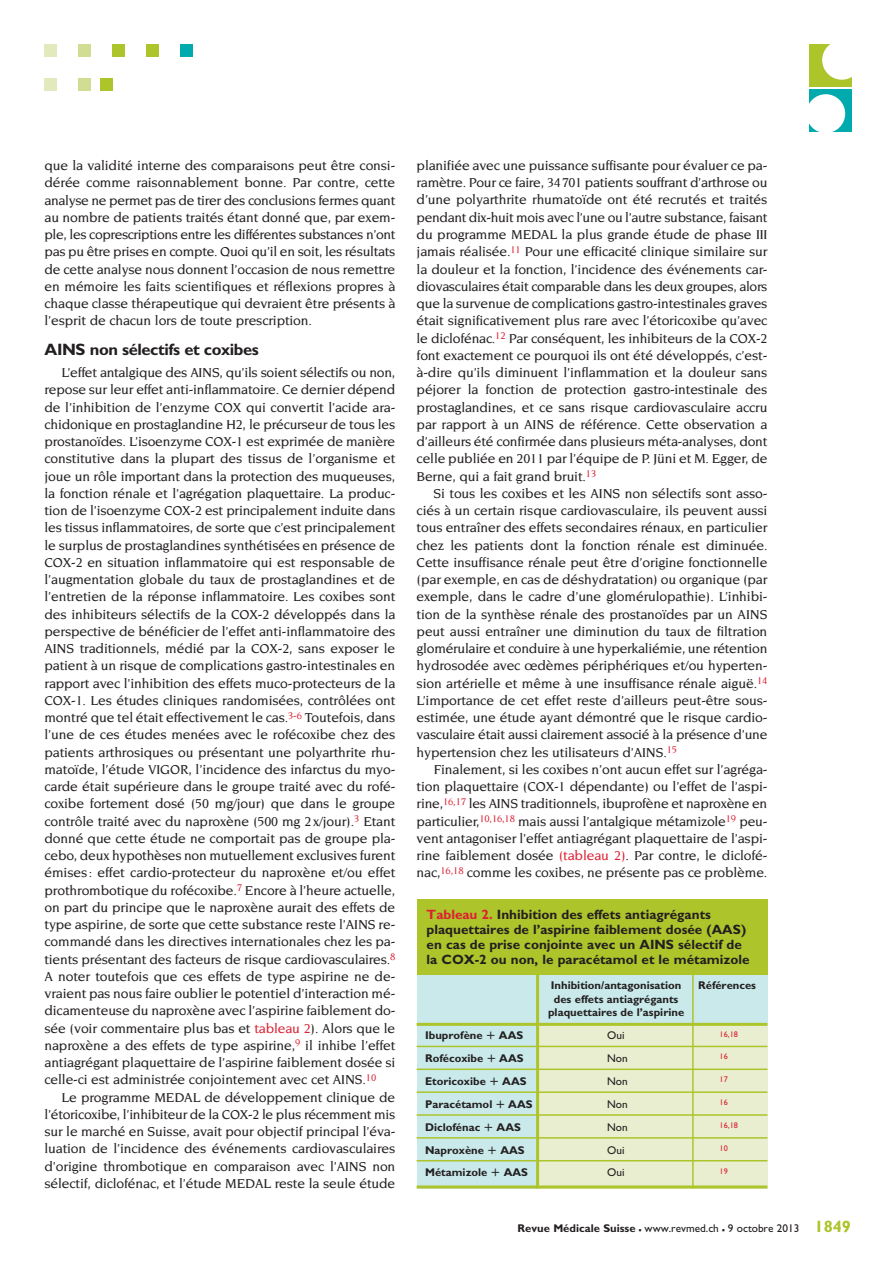
<style>
.page{position:relative;width:893px;height:1263px;background:#fff}
.page>*{position:absolute;margin:0;border:0;box-sizing:border-box;transform-origin:0 0}
.t1{font:700 16.5px "Gill Sans";letter-spacing:-.025em;color:#231f20}
.t2{font:500 13.95px/17.2px "Novarese";letter-spacing:-.01em;color:#231f20;text-align:justify}
.t3{font:700 13.5px/15px "Gill Sans";color:#231f20}
.t4{font:700 11.25px/13.5px "Gill Sans";color:#231f20;text-align:center}
.t5{font:11.25px "Gill Sans";color:#231f20}
.t6{font:8.25px "Gill Sans";color:#db2032}
.s1{color:#db2032}
.s2{font-family:"European Pi Two";font-weight:400}
.s3{font-weight:700}
.s4{font-weight:700;font-size:16.5px}
.s5{font-weight:700;font-size:16.5px;color:#adc42b}
</style>
<div class="page">
<div style="left:181px;top:45px;width:12px;height:12px;background:#00aaad"></div>
<div style="left:147px;top:45px;width:12px;height:12px;background:#adc42b"></div>
<div style="left:113px;top:45px;width:12px;height:12px;background:#adc42b"></div>
<div style="left:79px;top:45px;width:12px;height:12px;background:#d2dd94"></div>
<div style="left:45px;top:45px;width:12px;height:12px;background:#e2e9bc"></div>
<div style="left:101px;top:79px;width:12px;height:12px;background:#adc42b"></div>
<div style="left:79px;top:79px;width:12px;height:12px;background:#d2dd94"></div>
<div style="left:45px;top:79px;width:12px;height:12px;background:#e2e9bc"></div>
<div style="left:809px;top:45px;width:43px;height:42px;background:#adc42b"></div>
<div style="left:822px;top:40px;width:39px;height:40px;background:#fff;border-radius:50%"></div>
<div style="left:809px;top:90px;width:43px;height:42px;background:#00aaad"></div>
<div style="left:806px;top:94px;width:39px;height:39px;background:#fff;border-radius:50%"></div>
<div style="left:537px;top:1025px;width:230px;height:163px;background:#e9eed0"></div>
<div style="left:417px;top:968px;width:350px;height:56px;background:#c9e9ea"></div>
<hr style="left:692px;top:974px;width:2px;height:214px;background:#adc42b">
<div style="left:417px;top:899px;width:350px;height:76px;background:#adc42b"></div>
<div style="left:417px;top:1024px;width:120px;height:164px;background:#c9e9ea"></div>
<hr style="left:417px;top:1023px;width:350px;height:3px;background:#adc42b">
<hr style="left:417px;top:1046px;width:350px;height:1px;background:#adc42b">
<hr style="left:417px;top:1068px;width:350px;height:2px;background:#adc42b">
<hr style="left:417px;top:1091px;width:350px;height:2px;background:#adc42b">
<hr style="left:417px;top:1114px;width:350px;height:2px;background:#adc42b">
<hr style="left:417px;top:1137px;width:350px;height:1px;background:#adc42b">
<hr style="left:417px;top:1160px;width:350px;height:1px;background:#adc42b">
<hr style="left:536px;top:974px;width:3px;height:214px;background:#adc42b">
<hr style="left:417px;top:1185px;width:350px;height:3px;background:#adc42b">
<p class="t2" style="left:45px;top:157px;width:352px">que la validité interne des comparaisons peut être consi&shy;dérée comme raisonnablement bonne. Par contre, cette analyse ne permet pas de tirer des conclusions fermes quant au nombre de patients traités étant donné que, par exem&shy;ple, les coprescriptions entre les différentes substances n’ont pas pu être prises en compte. Quoi qu’il en soit, les résultats de cette analyse nous donnent l’occasion de nous remettre en mémoire les faits scientifiques et réflexions propres à chaque classe thérapeutique qui devraient être présents à l’esprit de chacun lors de toute prescription.</p>
<p class="t1" style="left:45px;top:340px;width:216px">AINS non sélectifs et coxibes</p>
<p class="t2" style="left:45px;top:364px;width:352px;text-indent:17px">L’effet antalgique des AINS, qu’ils soient sélectifs ou non, repose sur leur effet anti-inflammatoire. Ce dernier dépend de l’inhibition de l’enzyme COX qui convertit l’acide ara&shy;chidonique en prostaglandine H2, le précurseur de tous les prostanoïdes. L’isoenzyme COX-1 est exprimée de manière constitutive dans la plupart des tissus de l’organisme et joue un rôle important dans la protection des muqueuses, la fonction rénale et l’agrégation plaquettaire. La produc&shy;tion de l’isoenzyme COX-2 est principalement induite dans les tissus inflammatoires, de sorte que c’est principalement le surplus de prostaglandines synthétisées en présence de COX-2 en situation inflammatoire qui est responsable de l’augmentation globale du taux de prostaglandines et de l’entretien de la réponse inflammatoire. Les coxibes sont des inhibiteurs sélectifs de la COX-2 développés dans la perspective de bénéficier de l’effet anti-inflammatoire des AINS traditionnels, médié par la COX-2, sans exposer le patient à un risque de complications gastro-intestinales en rapport avec l’inhibition des effets muco-protecteurs de la COX-1. Les études cliniques randomisées, contrôlées ont montré que tel était effectivement le cas.<sup>3-6</sup> Toutefois, dans l’une de ces études menées avec le rofécoxibe chez des patients arthrosiques ou présentant une polyarthrite rhu&shy;matoïde, l’étude VIGOR, l’incidence des infarctus du myo&shy;carde était supérieure dans le groupe traité avec du rofé&shy;coxibe fortement dosé (50 mg/jour) que dans le groupe contrôle traité avec du naproxène (500 mg 2x/jour).<sup>3</sup> Etant donné que cette étude ne comportait pas de groupe pla&shy;cebo, deux hypothèses non mutuellement exclusives furent émises: effet cardio-protecteur du naproxène et/ou effet prothrombotique du rofécoxibe.<sup>7</sup> Encore à l’heure actuelle, on part du principe que le naproxène aurait des effets de type aspirine, de sorte que cette substance reste l’AINS re&shy;commandé dans les directives internationales chez les pa&shy;tients présentant des facteurs de risque cardiovasculaires.<sup>8<br></sup>A noter toutefois que ces effets de type aspirine ne de&shy;vraient pas nous faire oublier le potentiel d’interaction mé&shy;dicamenteuse du naproxène avec l’aspirine faiblement do&shy;sée (voir commentaire plus bas et <span class="s1">tableau 2</span>). Alors que le naproxène a des effets de type aspirine,<sup>9</sup> il inhibe l’effet antiagrégant plaquettaire de l’aspirine faiblement dosée si celle-ci est administrée conjointement avec cet AINS.<sup>10</sup></p>
<p class="t2" style="left:45px;top:1088px;width:352px;text-indent:17px">Le programme MEDAL de développement clinique de l’étoricoxibe, l’inhibiteur de la COX-2 le plus récemment mis sur le marché en Suisse, avait pour objectif principal l’éva&shy;luation de l’incidence des événements cardiovasculaires d’origine thrombotique en comparaison avec l’AINS non sélectif, diclofénac, et l’étude MEDAL reste la seule étude</p>
<p class="t2" style="left:417px;top:157px;width:352px">planifiée avec une puissance suffisante pour évaluer ce pa&shy;ramètre. Pour ce faire, 34701 patients souffrant d’arthrose ou d’une polyarthrite rhumatoïde ont été recrutés et traités pendant dix-huit mois avec l’une ou l’autre substance, faisant du programme MEDAL la plus grande étude de phase III jamais réalisée.<sup>11</sup> Pour une efficacité clinique similaire sur la douleur et la fonction, l’incidence des événements car&shy;diovasculaires était comparable dans les deux groupes, alors que la survenue de complications gastro-intestinales graves était significativement plus rare avec l’étoricoxibe qu’avec le diclofénac.<sup>12</sup> Par conséquent, les inhibiteurs de la COX-2 font exactement ce pourquoi ils ont été développés, c’est&shy;à-dire qu’ils diminuent l’inflammation et la douleur sans péjorer la fonction de protection gastro-intestinale des prostaglandines, et ce sans risque cardiovasculaire accru par rapport à un AINS de référence. Cette observation a d’ailleurs été confirmée dans plusieurs méta-analyses, dont celle publiée en 2011 par l’équipe de P. Jüni et M. Egger, de Berne, qui a fait grand bruit.<sup>13</sup></p>
<p class="t2" style="left:417px;top:484px;width:352px;text-indent:17px">Si tous les coxibes et les AINS non sélectifs sont asso&shy;ciés à un certain risque cardiovasculaire, ils peuvent aussi tous entraîner des effets secondaires rénaux, en particulier chez les patients dont la fonction rénale est diminuée.<br>Cette insuffisance rénale peut être d’origine fonctionnelle (par exemple, en cas de déshydratation) ou organique (par exemple, dans le cadre d’une glomérulopathie). L’inhibi&shy;tion de la synthèse rénale des prostanoïdes par un AINS peut aussi entraîner une diminution du taux de filtration glomérulaire et conduire à une hyperkaliémie, une rétention hydrosodée avec œdèmes périphériques et/ou hyperten&shy;sion artérielle et même à une insuffisance rénale aiguë.<sup>14<br></sup>L’importance de cet effet reste d’ailleurs peut-être sous&shy;estimée, une étude ayant démontré que le risque cardio&shy;vasculaire était aussi clairement associé à la présence d’une hypertension chez les utilisateurs d’AINS.<sup>15</sup></p>
<p class="t2" style="left:417px;top:760px;width:352px;text-indent:17px">Finalement, si les coxibes n’ont aucun effet sur l’agréga&shy;tion plaquettaire (COX-1 dépendante) ou l’effet de l’aspi&shy;rine,<sup>16,17</sup> les AINS traditionnels, ibuprofène et naproxène en particulier,<sup>10,16,18</sup> mais aussi l’antalgique métamizole<sup>19</sup> peu&shy;vent antagoniser l’effet antiagrégant plaquettaire de l’aspi&shy;rine faiblement dosée <span class="s1">(tableau 2)</span>. Par contre, le diclofé&shy;nac,<sup>16,18</sup> comme les coxibes, ne présente pas ce problème.</p>
<p class="t3" style="left:427px;top:906px;width:324px"><span class="s1">Tableau 2.</span> Inhibition des effets antiagrégants plaquettaires de l’aspirine faiblement dosée (AAS) en cas de prise conjointe avec un AINS sélectif de la COX-2 ou non, le paracétamol et le métamizole</p>
<p class="t4" style="left:551px;top:979px;width:132px">Inhibition/antagonisation</p>
<p class="t4" style="left:698px;top:979px;width:59px">Références</p>
<p class="t4" style="left:548px;top:992px;width:138px">des effets antiagrégants plaquettaires de l’aspirine</p>
<p class="t4" style="left:425px;top:1029px;width:100px">Ibuprofène <span class="s2">R</span> AAS</p>
<p class="t5" style="left:607px;top:1029px;width:19px">Oui</p>
<p class="t6" style="left:720px;top:1029px;width:20px">16,18</p>
<p class="t4" style="left:425px;top:1051px;width:100px">Rofécoxibe <span class="s2">R</span> AAS</p>
<p class="t5" style="left:607px;top:1052px;width:22px">Non</p>
<p class="t6" style="left:720px;top:1052px;width:10px">16</p>
<p class="t4" style="left:425px;top:1074px;width:103px">Etoricoxibe <span class="s2">R</span> AAS</p>
<p class="t5" style="left:607px;top:1075px;width:22px">Non</p>
<p class="t6" style="left:720px;top:1075px;width:10px">17</p>
<p class="t4" style="left:425px;top:1097px;width:109px">Paracétamol <span class="s2">R</span> AAS</p>
<p class="t5" style="left:607px;top:1097px;width:22px">Non</p>
<p class="t6" style="left:720px;top:1097px;width:10px">16</p>
<p class="t4" style="left:425px;top:1120px;width:97px">Diclofénac <span class="s2">R</span> AAS</p>
<p class="t5" style="left:607px;top:1120px;width:22px">Non</p>
<p class="t6" style="left:720px;top:1120px;width:20px">16,18</p>
<p class="t4" style="left:425px;top:1143px;width:101px">Naproxène <span class="s2">R</span> AAS</p>
<p class="t5" style="left:607px;top:1143px;width:19px">Oui</p>
<p class="t6" style="left:720px;top:1143px;width:10px">10</p>
<p class="t4" style="left:425px;top:1166px;width:104px">Métamizole <span class="s2">R</span> AAS</p>
<p class="t5" style="left:607px;top:1166px;width:19px">Oui</p>
<p class="t6" style="left:720px;top:1166px;width:10px">19</p>
<p class="t5" style="left:517px;top:1222px;width:335px"><span class="s3">Revue Médicale Suisse</span> <span class="s4">–</span> www.revmed.ch <span class="s4">–</span> 9 octobre 2013 <span class="s5">1849</span></p>
</div>
